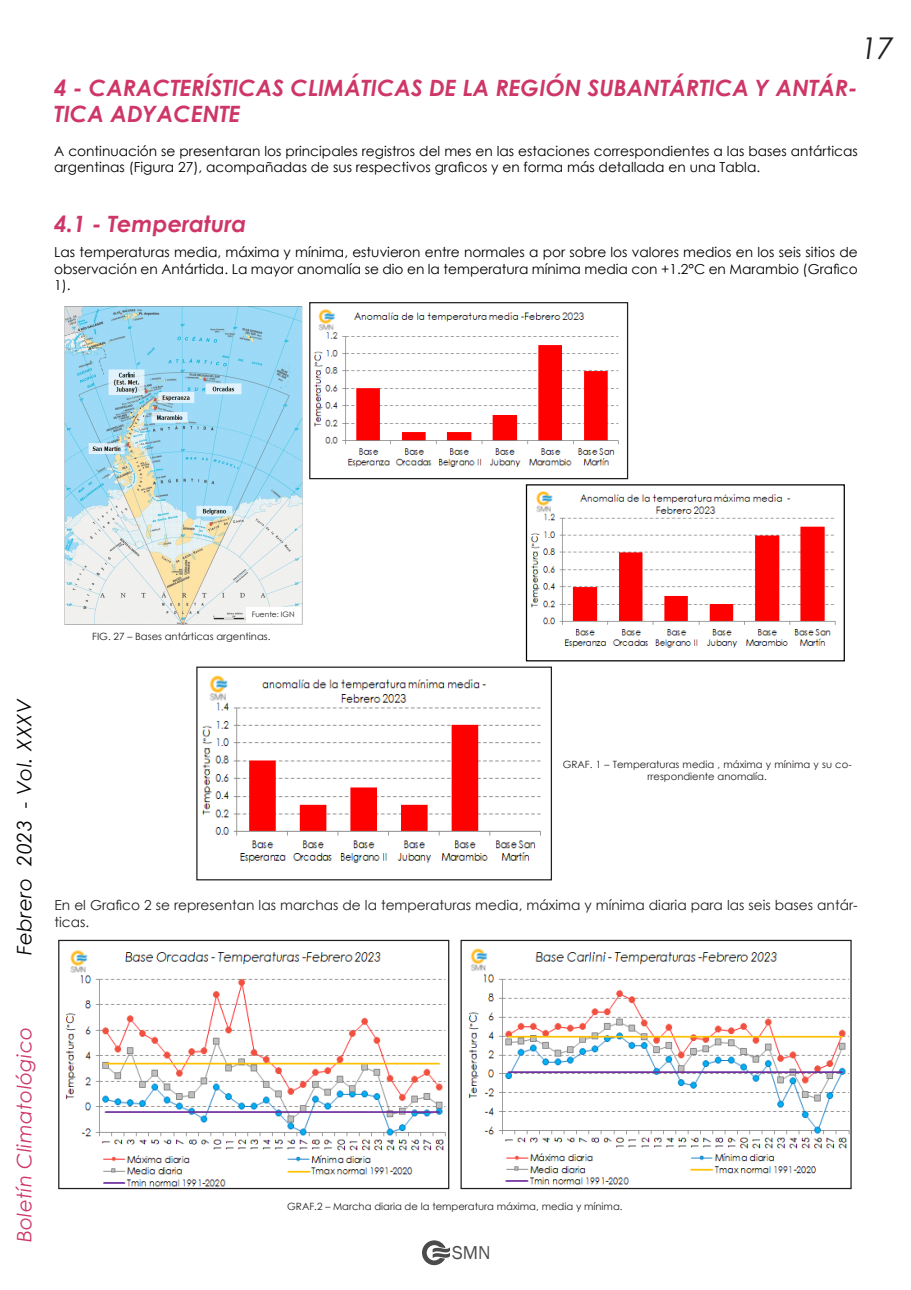
<style>
.page{position:relative;width:911px;height:1290px;background:#fff}
.page>*{position:absolute;margin:0;border:0;box-sizing:border-box;transform-origin:0 0}
.t1{font:italic 30px "Century Gothic";color:#231f20}
.t2{font:italic 700 22.5px/25.5px "Century Gothic";color:#ce3667}
.t3{font:italic 20px "Century Gothic";letter-spacing:.02em;color:#ce3667}
.t4{font:italic 20px "Century Gothic";letter-spacing:.02em;color:#040503}
.t5{font:19.12px "Franklin Gothic";color:#4c4b4b}
.t6{font:13.75px/16.2px "Century Gothic";color:#000}
.t7{font:13.75px/16.5px "Century Gothic";color:#231f20}
.t8{font:10px/12px "Century Gothic";color:#231f20;text-align:center}
.t9{font:7.5px "Century Gothic";color:#231f20}
</style>
<div class="page">
<svg style="left:422px;top:1240px;width:28px;height:25px"></svg>
<img style="left:64px;top:306px;width:239px;height:319px">
<div style="left:246px;top:607px;width:54px;height:15px;background:#fff"></div>
<img style="left:313px;top:309px;width:306px;height:158px">
<div style="left:309px;top:302px;width:319px;height:177px;border:1px solid #231f20"></div>
<img style="left:530px;top:491px;width:306px;height:157px">
<div style="left:526px;top:484px;width:319px;height:177px;border:1px solid #000"></div>
<img style="left:202px;top:675px;width:339px;height:188px">
<div style="left:196px;top:666px;width:356px;height:214px;border:1px solid #231f20"></div>
<img style="left:468px;top:948px;width:381px;height:237px">
<div style="left:460px;top:940px;width:391px;height:249px;border:1px solid #231f20"></div>
<img style="left:65px;top:950px;width:381px;height:237px">
<div style="left:58px;top:940px;width:391px;height:249px;border:1px solid #231f20"></div>
<p class="t2" style="left:54px;top:74px;width:805px">4 - CARACTERÍSTICAS CLIMÁTICAS DE LA REGIÓN SUBANTÁRTICA Y ANTÁR-<br>TICA ADYACENTE</p>
<p class="t6" style="left:54px;top:143px;width:805px">A continuación se presentaran los principales registros del mes en las estaciones correspondientes a las bases antárticas argentinas (Figura 27), acompañadas de sus respectivos graficos y en forma más detallada en una Tabla.</p>
<h1 class="t1" style="left:861px;top:27px;width:35px">17</h1>
<p class="t2" style="left:54px;top:210px;width:194px">4.1 - Temperatura</p>
<p class="t6" style="left:54px;top:244px;width:805px;text-align:justify">Las temperaturas media, máxima y mínima, estuvieron entre normales a por sobre los valores medios en los seis sitios de observación en Antártida. La mayor anomalía se dio en la temperatura mínima media con +1.2°C en Marambio (Grafico 1).</p>
<h3 class="t4" style="left:10px;top:955px;width:258px;rotate:-90deg">Febrero 2023 - Vol. XXXV</h3>
<p class="t9" style="left:252px;top:609px;width:45px">Fuente: IGN</p>
<p class="t8" style="left:92px;top:630px;width:180px">FIG. 27 – Bases antárticas argentinas.</p>
<p class="t8" style="left:563px;top:758px;width:290px">GRAF. 1 – Temperaturas media , máxima y mínima y su co&shy;rrespondiente anomalía.</p>
<p class="t7" style="left:55px;top:897px;width:804px">En el Grafico 2 se representan las marchas de la temperaturas media, máxima y mínima diaria para las seis bases antár&shy;ticas.</p>
<h3 class="t3" style="left:10px;top:1242px;width:217px;rotate:-90deg">Boletín Climatológico</h3>
<p class="t8" style="left:287px;top:1200px;width:337px">GRAF.2 – Marcha diaria de la temperatura máxima, media y mínima.</p>
<h3 class="t5" style="left:452px;top:1241px;width:40px">SMN</h3>
</div>
